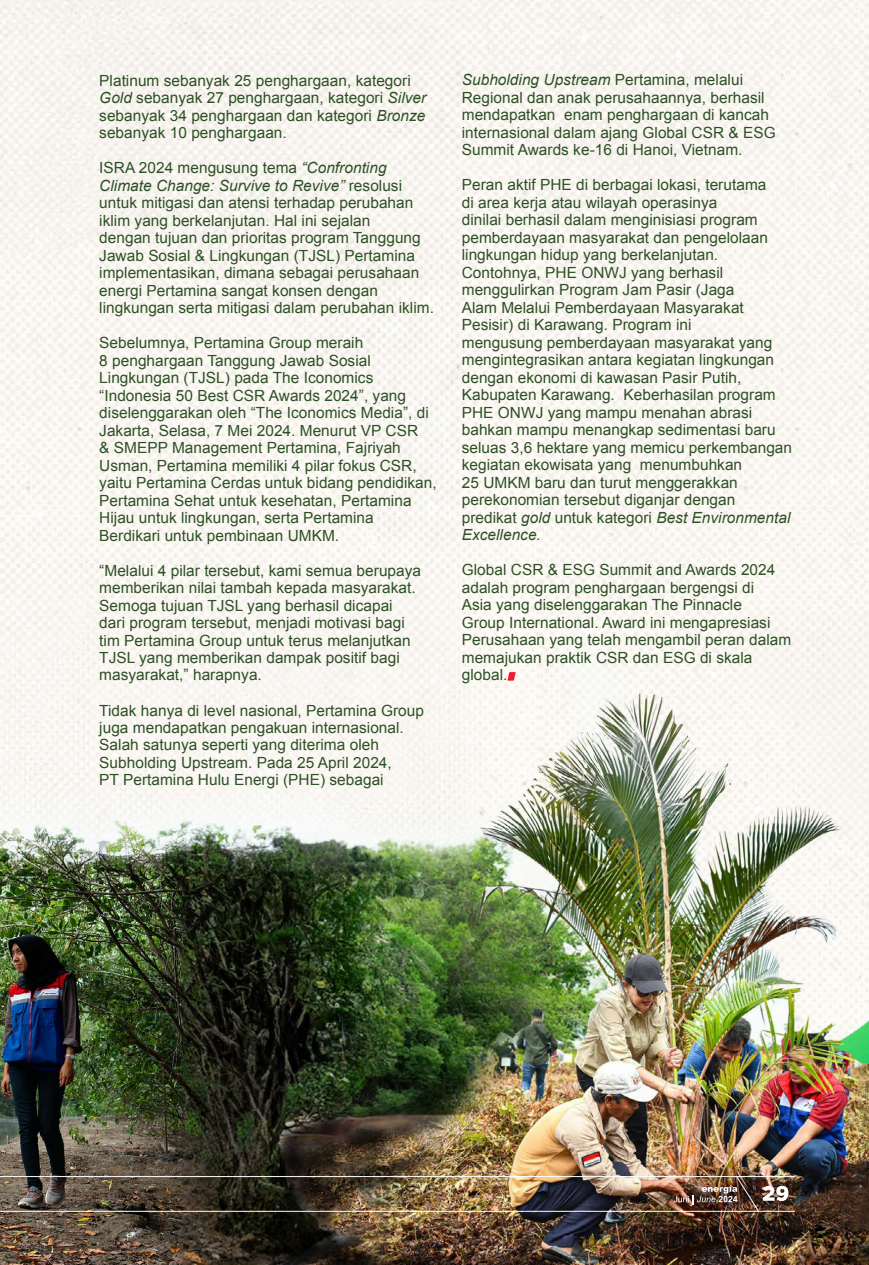
<style>
.page{position:relative;width:869px;height:1265px;background:#fff}
.page>*{position:absolute;margin:0;border:0;box-sizing:border-box;transform-origin:0 0}
.t1{font:900 21px "Gotham";color:#fff}
.t2{font:15.4px/17.5px "Arial";color:#2e5025}
.t3{font:900 8.75px/10.5px "Arial";color:#fff;text-align:right}
.s1{font-style:italic}
.s2{font-weight:400}
.s3{font-weight:700}
.s4{font-weight:400;font-style:italic}
</style>
<div class="page">
<img style="left:0;top:0;width:868px;height:1265px">
<svg style="left:507px;top:672px;width:8px;height:9px"></svg>
<hr style="left:0;top:1176px;width:794px;height:1px;background:#fff">
<svg style="left:735px;top:1175px;width:24px;height:36px"></svg>
<hr style="left:0;top:1211px;width:794px;height:1px;background:#fff">
<p class="t2" style="left:99px;top:72px;width:328px">Platinum sebanyak 25 penghargaan, kategori <span class="s1">Gold</span> sebanyak 27 penghargaan, kategori <span class="s1">Silver </span>sebanyak 34 penghargaan dan kategori <span class="s1">Bronze </span>sebanyak 10 penghargaan.</p>
<p class="t2" style="left:99px;top:159px;width:336px">ISRA 2024 mengusung tema <span class="s1">“Confronting Climate Change: Survive to Revive”</span> resolusi untuk mitigasi dan atensi terhadap perubahan iklim yang berkelanjutan. Hal ini sejalan<br>dengan tujuan dan prioritas program Tanggung Jawab Sosial &amp; Lingkungan (TJSL) Pertamina implementasikan, dimana sebagai perusahaan energi Pertamina sangat konsen dengan lingkungan serta mitigasi dalam perubahan iklim.</p>
<p class="t2" style="left:99px;top:334px;width:339px">Sebelumnya, Pertamina Group meraih<br>8 penghargaan Tanggung Jawab Sosial Lingkungan (TJSL) pada The Iconomics “Indonesia 50 Best CSR Awards 2024”, yang diselenggarakan oleh “The Iconomics Media”, di Jakarta, Selasa, 7 Mei 2024. Menurut VP CSR<br>&amp; SMEPP Management Pertamina, Fajriyah Usman, Pertamina memiliki 4 pilar fokus CSR, yaitu Pertamina Cerdas untuk bidang pendidikan, Pertamina Sehat untuk kesehatan, Pertamina Hijau untuk lingkungan, serta Pertamina Berdikari untuk pembinaan UMKM.</p>
<p class="t2" style="left:99px;top:562px;width:323px">“Melalui 4 pilar tersebut, kami semua berupaya memberikan nilai tambah kepada masyarakat.<br>Semoga tujuan TJSL yang berhasil dicapai dari program tersebut, menjadi motivasi bagi tim Pertamina Group untuk terus melanjutkan TJSL yang memberikan dampak positif bagi masyarakat,” harapnya.</p>
<p class="t2" style="left:99px;top:701px;width:326px">Tidak hanya di level nasional, Pertamina Group juga mendapatkan pengakuan internasional.<br>Salah satunya seperti yang diterima oleh Subholding Upstream. Pada 25 April 2024,<br>PT Pertamina Hulu Energi (PHE) sebagai</p>
<p class="t2" style="left:461px;top:71px;width:315px"><span class="s1">Subholding Upstream</span> Pertamina, melalui Regional dan anak perusahaannya, berhasil mendapatkan enam penghargaan di kancah internasional dalam ajang Global CSR &amp; ESG Summit Awards ke-16 di Hanoi, Vietnam.</p>
<p class="t2" style="left:461px;top:176px;width:331px">Peran aktif PHE di berbagai lokasi, terutama<br>di area kerja atau wilayah operasinya<br>dinilai berhasil dalam menginisiasi program pemberdayaan masyarakat dan pengelolaan lingkungan hidup yang berkelanjutan.<br>Contohnya, PHE ONWJ yang berhasil menggulirkan Program Jam Pasir (Jaga<br>Alam Melalui Pemberdayaan Masyarakat Pesisir) di Karawang. Program ini<br>mengusung pemberdayaan masyarakat yang mengintegrasikan antara kegiatan lingkungan dengan ekonomi di kawasan Pasir Putih, Kabupaten Karawang. Keberhasilan program PHE ONWJ yang mampu menahan abrasi bahkan mampu menangkap sedimentasi baru seluas 3,6 hektare yang memicu perkembangan kegiatan ekowisata yang menumbuhkan<br>25 UMKM baru dan turut menggerakkan perekonomian tersebut diganjar dengan predikat <span class="s1">gold</span> untuk kategori <span class="s1">Best Environmental Excellence.</span></p>
<p class="t2" style="left:461px;top:561px;width:331px">Global CSR &amp; ESG Summit and Awards 2024 adalah program penghargaan bergengsi di<br>Asia yang diselenggarakan The Pinnacle<br>Group International. Award ini mengapresiasi Perusahaan yang telah mengambil peran dalam memajukan praktik CSR dan ESG di skala global.</p>
<p class="t3" style="left:673px;top:1183px;width:66px">energía<br><span class="s2">Juni</span> <span class="s3">|</span> <span class="s4">June</span> <span class="s3">2024</span></p>
<h1 class="t1" style="left:761px;top:1181px;width:29px">29</h1>
</div>
